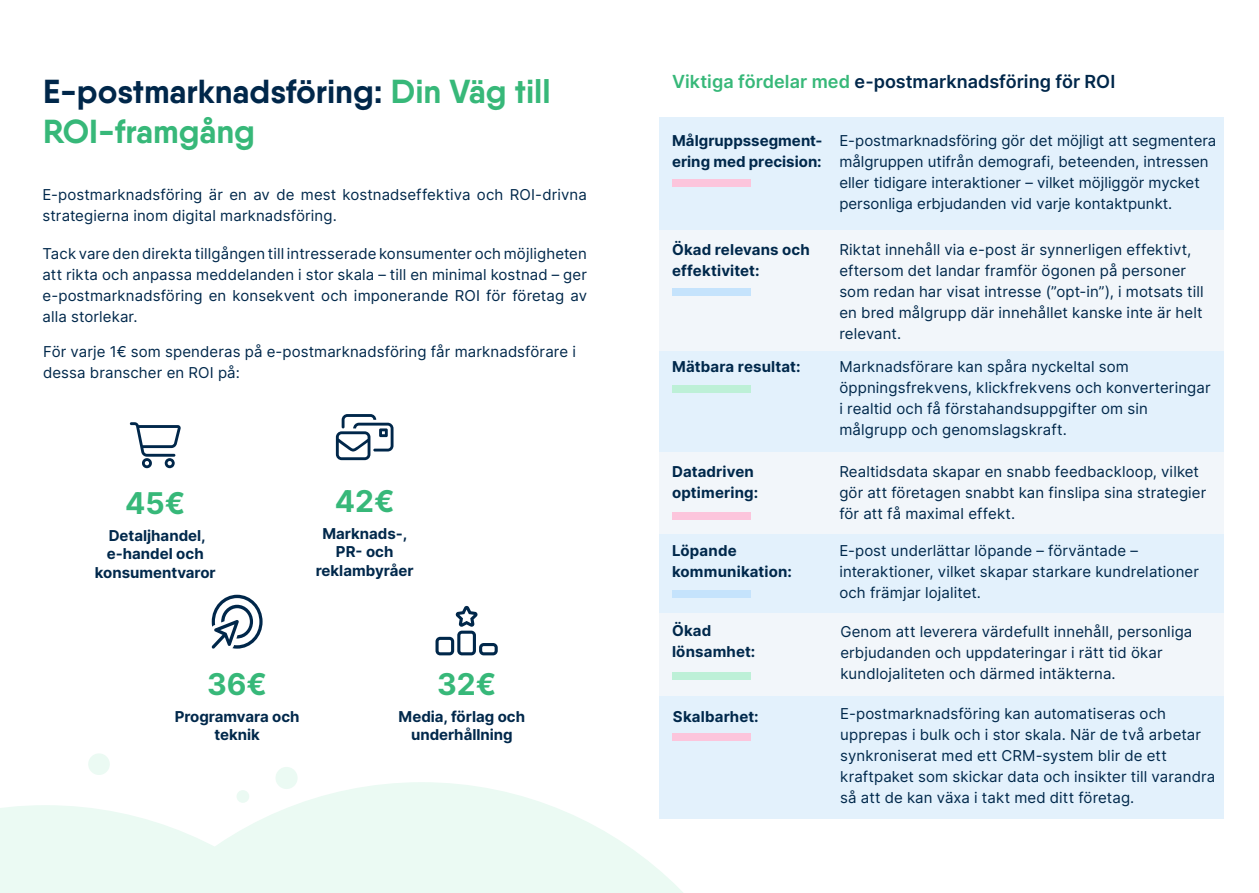
<style>
.page{position:relative;width:1259px;height:893px;background:#fff}
.page>*{position:absolute;margin:0;border:0;box-sizing:border-box;transform-origin:0 0}
.t1{font:700 33.3px/39.9px "Qanelas";color:#37b879}
.t2{font:700 30px "Inter";color:#37b879}
.t3{font:600 18px "Inter";color:#00274a}
.t4{font:15px/21px "Inter";letter-spacing:.005em;color:#00284b}
.t5{font:700 15px/21px "Inter";color:#00284b}
.s1{color:#00274a}
.s2{color:#37b879}
</style>
<div class="page">
<div style="left:659px;top:117px;width:564px;height:124px;background:#e3f1fc"></div>
<div style="left:659px;top:231px;width:564px;height:120px;background:#f2f6fa"></div>
<div style="left:659px;top:351px;width:564px;height:101px;background:#e3f1fc"></div>
<div style="left:659px;top:452px;width:564px;height:89px;background:#f2f6fa"></div>
<div style="left:659px;top:534px;width:564px;height:90px;background:#e3f1fc"></div>
<div style="left:659px;top:613px;width:564px;height:89px;background:#f2f6fa"></div>
<div style="left:659px;top:696px;width:564px;height:123px;background:#e3f1fc"></div>
<div style="left:0;top:805px;width:56px;height:88px;background:#ebfaf3"></div>
<svg style="left:56px;top:782px;width:627px;height:111px;fill:#ebfaf3"></svg>
<div style="left:236px;top:790px;width:13px;height:13px;background:#ebfaf3;border-radius:50%"></div>
<div style="left:275px;top:767px;width:23px;height:22px;background:#ebfaf3;border-radius:50%"></div>
<div style="left:88px;top:753px;width:22px;height:22px;background:#ebfaf3;border-radius:50%"></div>
<svg style="left:336px;top:414px;width:57px;height:46px"></svg>
<svg style="left:130px;top:422px;width:51px;height:46px"></svg>
<svg style="left:435px;top:605px;width:63px;height:50px"></svg>
<svg style="left:212px;top:595px;width:50px;height:54px"></svg>
<div style="left:672px;top:179px;width:78px;height:7px;background:#fcc5dc"></div>
<div style="left:672px;top:512px;width:78px;height:7px;background:#fcc5dc"></div>
<div style="left:672px;top:734px;width:78px;height:7px;background:#fcc5dc"></div>
<div style="left:672px;top:288px;width:78px;height:8px;background:#c5e3fc"></div>
<div style="left:672px;top:590px;width:78px;height:8px;background:#c5e3fc"></div>
<div style="left:672px;top:385px;width:78px;height:7px;background:#bdf0d7"></div>
<div style="left:672px;top:672px;width:78px;height:7px;background:#bdf0d7"></div>
<h1 class="t1" style="left:43px;top:71px;width:509px"><span class="s1">E-postmarknadsföring:</span> Din Väg till<br>ROI-framgång</h1>
<p class="t3" style="left:672px;top:68px;width:445px"><span class="s2">Viktiga fördelar med</span> e-postmarknadsföring för ROI</p>
<p class="t5" style="left:672px;top:129px;width:152px">Målgruppssegment&shy;ering med precision:</p>
<p class="t4" style="left:839px;top:130px;width:378px">E-postmarknadsföring gör det möjligt att segmentera målgruppen utifrån demografi, beteenden, intressen eller tidigare interaktioner – vilket möjliggör mycket personliga erbjudanden vid varje kontaktpunkt.</p>
<p class="t4" style="left:839px;top:238px;width:366px">Riktat innehåll via e-post är synnerligen effektivt, eftersom det landar framför ögonen på personer som redan har visat intresse (”opt-in”), i motsats till en bred målgrupp där innehållet kanske inte är helt relevant.</p>
<p class="t4" style="left:839px;top:356px;width:373px">Marknadsförare kan spåra nyckeltal som öppningsfrekvens, klickfrekvens och konverteringar i realtid och få förstahandsuppgifter om sin målgrupp och genomslagskraft.</p>
<p class="t4" style="left:839px;top:460px;width:369px">Realtidsdata skapar en snabb feedbackloop, vilket gör att företagen snabbt kan finslipa sina strategier för att få maximal effekt.</p>
<p class="t4" style="left:839px;top:540px;width:361px">E-post underlättar löpande – förväntade – interaktioner, vilket skapar starkare kundrelationer och främjar lojalitet.</p>
<p class="t4" style="left:840px;top:621px;width:353px">Genom att leverera värdefullt innehåll, personliga erbjudanden och uppdateringar i rätt tid ökar kundlojaliteten och därmed intäkterna.</p>
<p class="t4" style="left:43px;top:184px;width:546px">E-postmarknadsföring är en av de mest kostnadseffektiva och ROI-drivna strategierna inom digital marknadsföring.</p>
<p class="t4" style="left:43px;top:243px;width:546px;text-align:justify">Tack vare den direkta tillgången till intresserade konsumenter och möjligheten att rikta och anpassa meddelanden i stor skala – till en minimal kostnad – ger e-postmarknadsföring en konsekvent och imponerande ROI för företag av alla storlekar.</p>
<p class="t5" style="left:672px;top:238px;width:139px">Ökad relevans och effektivitet:</p>
<p class="t4" style="left:43px;top:341px;width:534px">För varje 1€ som spenderas på e-postmarknadsföring får marknadsförare i dessa branscher en ROI på:</p>
<p class="t5" style="left:672px;top:356px;width:130px">Mätbara resultat:</p>
<p class="t5" style="left:672px;top:460px;width:88px">Datadriven optimering:</p>
<h2 class="t2" style="left:125px;top:480px;width:62px">45€</h2>
<h2 class="t2" style="left:335px;top:479px;width:61px">42€</h2>
<p class="t5" style="left:95px;top:525px;width:122px;line-height:18.6px;text-align:center">Detaljhandel, e-handel och konsumentvaror</p>
<p class="t5" style="left:316px;top:524px;width:99px;line-height:18.6px;text-align:center">Marknads-,<br>PR- och reklambyråer</p>
<p class="t5" style="left:672px;top:540px;width:121px">Löpande kommunikation:</p>
<p class="t5" style="left:672px;top:620px;width:85px">Ökad lönsamhet:</p>
<h2 class="t2" style="left:207px;top:662px;width:62px">36€</h2>
<h2 class="t2" style="left:437px;top:662px;width:61px">32€</h2>
<p class="t5" style="left:175px;top:707px;width:126px;line-height:18px;text-align:center">Programvara och teknik</p>
<p class="t5" style="left:399px;top:707px;width:128px;line-height:18px;text-align:center">Media, förlag och underhållning</p>
<p class="t5" style="left:673px;top:705px;width:87px">Skalbarhet:</p>
<p class="t4" style="left:840px;top:702px;width:376px">E-postmarknadsföring kan automatiseras och upprepas i bulk och i stor skala. När de två arbetar synkroniserat med ett CRM-system blir de ett kraftpaket som skickar data och insikter till varandra så att de kan växa i takt med ditt företag.</p>
</div>
